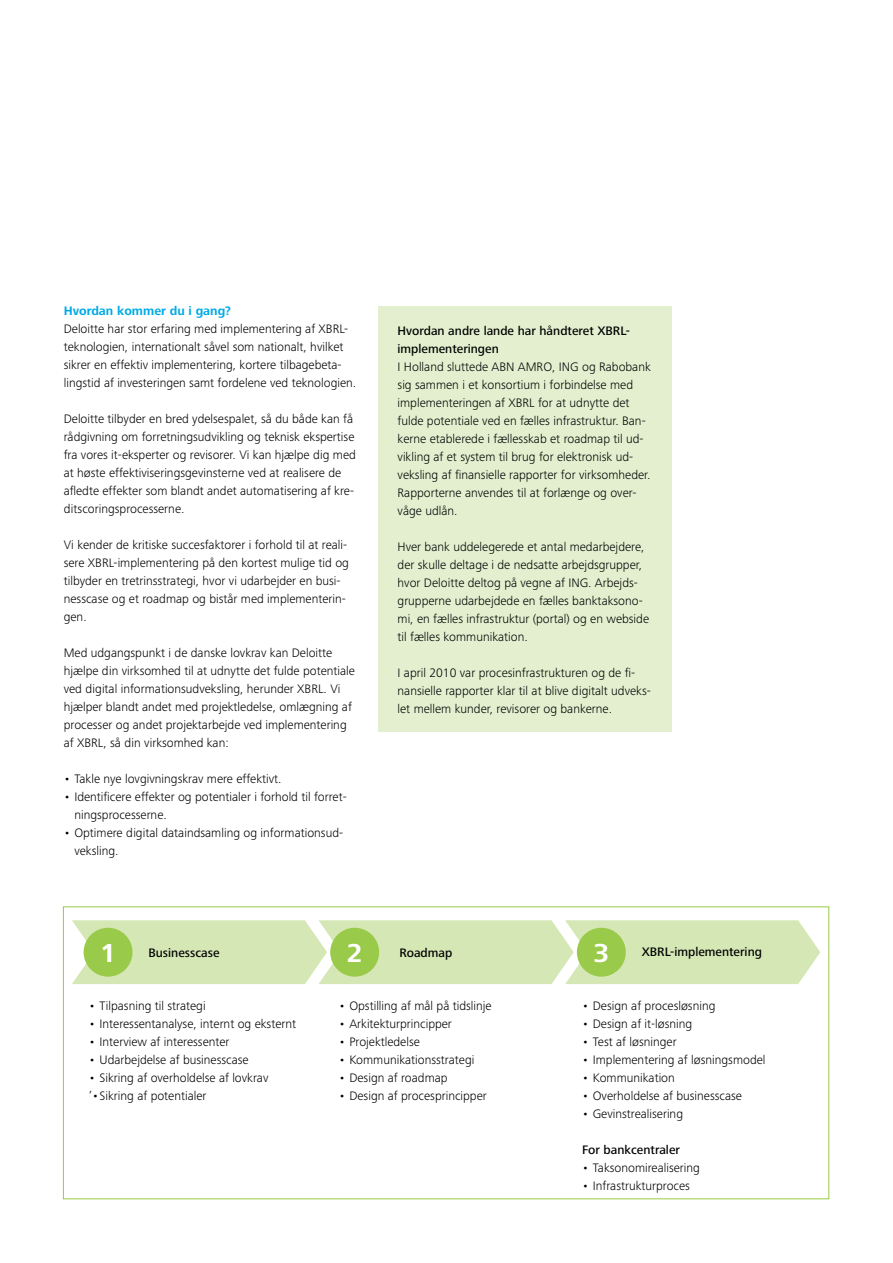
<style>
.page{position:relative;width:893px;height:1263px;background:#fff}
.page>*{position:absolute;margin:0;border:0;box-sizing:border-box;transform-origin:0 0}
.t1{font:700 27px "Frutiger Next Pro";color:#fff}
.t2{font:300 12.75px/18px "Frutiger Next Pro";color:#000}
.t3{font:500 12.75px/18px "Frutiger Next Pro";color:#000}
.t4{font:700 12.75px "Frutiger Next Pro";color:#00aae7}
.s1{font-weight:700;font-size:27px;color:#fff}
</style>
<div class="page">
<div style="left:378px;top:306px;width:294px;height:426px;background:#e3efcf"></div>
<svg style="left:72px;top:920px;width:748px;height:64px;background:#d1e6b0"></svg>
<div style="left:577px;top:928px;width:49px;height:49px;background:#99ca49;border-radius:50%"></div>
<p class="t4" style="left:64px;top:304px;width:169px">Hvordan kommer du i gang?</p>
<p class="t2" style="left:64px;top:320px;width:294px">Deloitte har stor erfaring med implementering af XBRL&shy;teknologien, internationalt såvel som nationalt, hvilket sikrer en effektiv implementering, kortere tilbagebeta&shy;lingstid af investeringen samt fordelene ved teknologien.</p>
<p class="t2" style="left:64px;top:410px;width:294px">Deloitte tilbyder en bred ydelsespalet, så du både kan få rådgivning om forretningsudvikling og teknisk ekspertise fra vores it-eksperter og revisorer. Vi kan hjælpe dig med at høste effektiviseringsgevinsterne ved at realisere de afledte effekter som blandt andet automatisering af kre&shy;ditscoringsprocesserne.</p>
<p class="t2" style="left:64px;top:536px;width:287px">Vi kender de kritiske succesfaktorer i forhold til at reali&shy;sere XBRL-implementering på den kortest mulige tid og tilbyder en tretrinsstrategi, hvor vi udarbejder en busi&shy;nesscase og et roadmap og bistår med implementerin&shy;gen.</p>
<p class="t2" style="left:64px;top:644px;width:293px">Med udgangspunkt i de danske lovkrav kan Deloitte hjælpe din virksomhed til at udnytte det fulde potentiale ved digital informationsudveksling, herunder XBRL. Vi hjælper blandt andet med projektledelse, omlægning af processer og andet projektarbejde ved implementering af XBRL, så din virksomhed kan:</p>
<p class="t2" style="left:64px;top:770px;width:219px">• Takle nye lovgivningskrav mere effektivt.</p>
<p class="t2" style="left:74px;top:788px;width:274px;text-indent:-11px">• Identificere effekter og potentialer i forhold til forret&shy;ningsprocesserne.</p>
<p class="t2" style="left:74px;top:824px;width:270px;text-indent:-11px">• Optimere digital dataindsamling og informationsud&shy;veksling.</p>
<p class="t3" style="left:398px;top:321px;width:234px">Hvordan andre lande har håndteret XBRL&shy;implementeringen</p>
<p class="t2" style="left:398px;top:357px;width:255px">I Holland sluttede ABN AMRO, ING og Rabobank sig sammen i et konsortium i forbindelse med implementeringen af XBRL for at udnytte det fulde potentiale ved en fælles infrastruktur. Ban&shy;kerne etablerede i fællesskab et roadmap til ud&shy;vikling af et system til brug for elektronisk ud&shy;veksling af finansielle rapporter for virksomheder.<br>Rapporterne anvendes til at forlænge og over&shy;våge udlån.</p>
<p class="t2" style="left:398px;top:537px;width:253px">Hver bank uddelegerede et antal medarbejdere, der skulle deltage i de nedsatte arbejdsgrupper, hvor Deloitte deltog på vegne af ING. Arbejds&shy;grupperne udarbejdede en fælles banktaksono&shy;mi, en fælles infrastruktur (portal) og en webside til fælles kommunikation.</p>
<p class="t2" style="left:398px;top:663px;width:255px">I april 2010 var procesinfrastrukturen og de fi&shy;nansielle rapporter klar til at blive digitalt udveks&shy;let mellem kunder, revisorer og bankerne.</p>
<p class="t3" style="left:100px;top:943px;width:121px"><span class="s1">1</span> Businesscase</p>
<p class="t2" style="left:89px;top:997px;width:118px">• Tilpasning til strategi</p>
<p class="t2" style="left:89px;top:1015px;width:209px">• Interessentanalyse, internt og eksternt</p>
<p class="t2" style="left:89px;top:1033px;width:142px">• Interview af interessenter</p>
<p class="t2" style="left:89px;top:1051px;width:161px">• Udarbejdelse af businesscase</p>
<p class="t2" style="left:89px;top:1069px;width:181px">• Sikring af overholdelse af lovkrav ’•Sikring af potentialer</p>
<h1 class="t1" style="left:347px;top:937px;width:17px">2</h1>
<p class="t3" style="left:399px;top:943px;width:54px">Roadmap</p>
<p class="t2" style="left:339px;top:997px;width:154px">• Opstilling af mål på tidslinje</p>
<p class="t2" style="left:339px;top:1015px;width:115px">• Arkitekturprincipper</p>
<p class="t2" style="left:339px;top:1033px;width:83px">• Projektledelse</p>
<p class="t2" style="left:339px;top:1051px;width:137px">• Kommunikationsstrategi</p>
<p class="t2" style="left:339px;top:1069px;width:110px">• Design af roadmap</p>
<p class="t2" style="left:339px;top:1087px;width:150px">• Design af procesprincipper</p>
<p class="t3" style="left:593px;top:943px;width:170px"><span class="s1">3</span> XBRL-implementering</p>
<p class="t2" style="left:582px;top:997px;width:135px">• Design af procesløsning</p>
<p class="t2" style="left:582px;top:1015px;width:112px">• Design af it-løsning</p>
<p class="t2" style="left:582px;top:1033px;width:96px">• Test af løsninger</p>
<p class="t2" style="left:582px;top:1051px;width:185px">• Implementering af løsningsmodel</p>
<p class="t2" style="left:582px;top:1069px;width:94px">• Kommunikation</p>
<p class="t2" style="left:582px;top:1087px;width:161px">• Overholdelse af businesscase</p>
<p class="t2" style="left:582px;top:1105px;width:102px">• Gevinstrealisering</p>
<p class="t3" style="left:582px;top:1141px;width:99px">For bankcentraler</p>
<p class="t2" style="left:582px;top:1159px;width:119px">• Taksonomirealisering</p>
<p class="t2" style="left:582px;top:1177px;width:109px">• Infrastrukturproces</p>
</div>
